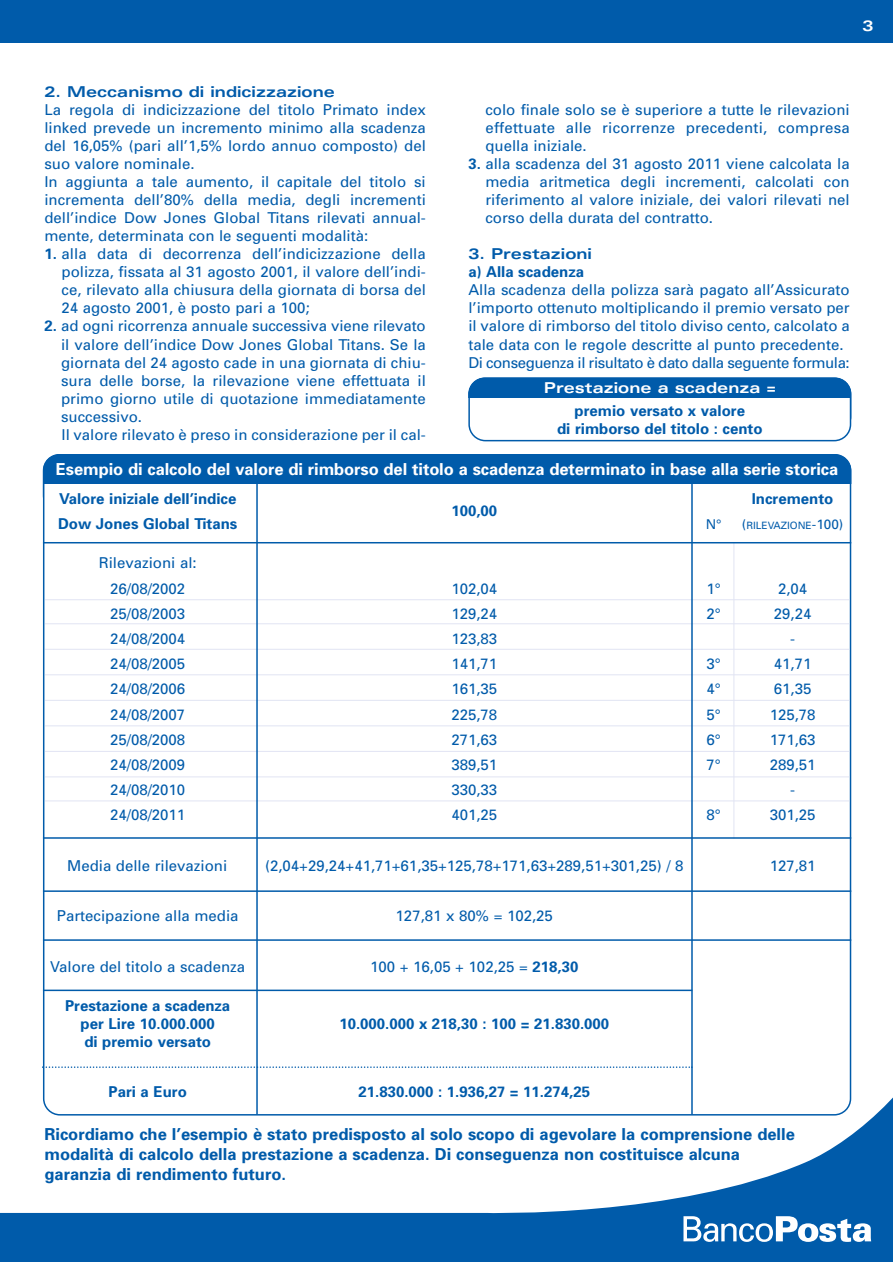
<style>
.page{position:relative;width:893px;height:1262px;background:#fff}
.page>*{position:absolute;margin:0;border:0;box-sizing:border-box;transform-origin:0 0}
.t1{font:700 16.5px/19.8px "Univers";color:#005baa}
.t2{font:700 16.5px "Univers";letter-spacing:-.005em;color:#fff}
.t3{font:15px/25.2px "Univers";color:#005baa;text-align:justify}
.t4{font:700 15px/18px "Univers";color:#005baa;text-align:center}
.t5{font:700 expanded 15px "Univers";color:#005baa}
.t6{font:700 expanded 15px "Univers";color:#fff}
.t7{font:13.5px "Univers";color:#005baa}
.t8{font:10.2px "Univers";color:#005baa}
.s1{font-weight:700}
.s2{font-weight:700;color:#fff}
.s3{font-size:13.5px}
</style>
<div class="page">
<div style="left:43px;top:454px;width:807px;height:57px;background:#005baa;border-radius:16px"></div>
<div style="left:43px;top:484px;width:808px;height:59px;background:#fff"></div>
<div style="left:469px;top:378px;width:381px;height:54px;background:#005baa;border-radius:16px"></div>
<div style="left:468px;top:399px;width:383px;height:38px;background:#fff"></div>
<div style="left:468px;top:377px;width:383px;height:64px;border:2px solid #005baa;border-radius:16px"></div>
<div style="left:0;top:0;width:892px;height:43px;background:#005baa"></div>
<svg style="left:0;top:1074px;width:892px;height:187px"></svg>
<svg style="left:683px;top:1216px;width:188px;height:25px"></svg>
<hr style="left:45px;top:599px;width:804px;height:1px;background:#e1e4f3">
<hr style="left:733px;top:542px;width:1px;height:296px;background:#e1e4f3">
<hr style="left:45px;top:623px;width:804px;height:1px;background:#e1e4f3">
<hr style="left:45px;top:649px;width:804px;height:1px;background:#e1e4f3">
<hr style="left:45px;top:674px;width:804px;height:1px;background:#e1e4f3">
<hr style="left:45px;top:700px;width:804px;height:1px;background:#e1e4f3">
<hr style="left:45px;top:725px;width:804px;height:1px;background:#e1e4f3">
<hr style="left:45px;top:751px;width:804px;height:1px;background:#e1e4f3">
<hr style="left:45px;top:776px;width:804px;height:1px;background:#e1e4f3">
<hr style="left:45px;top:800px;width:804px;height:1px;background:#e1e4f3">
<hr style="left:43px;top:837px;width:808px;height:1px;background:#005baa">
<hr style="left:43px;top:890px;width:808px;height:2px;background:#005baa">
<hr style="left:43px;top:939px;width:808px;height:1px;background:#005baa">
<hr style="left:43px;top:989px;width:649px;height:2px;background:#005baa">
<svg style="left:42px;top:1066px;width:648px;height:2px"></svg>
<hr style="left:691px;top:479px;width:1px;height:635px;background:#005baa">
<hr style="left:256px;top:479px;width:2px;height:635px;background:#005baa">
<hr style="left:43px;top:542px;width:808px;height:1px;background:#005baa">
<p class="t6" style="left:862px;top:21px;width:13px">3</p>
<p class="t5" style="left:44px;top:87px;width:292px">2. Meccanismo di indicizzazione</p>
<p class="t3" style="left:44px;top:102px;width:383px;line-height:18px;text-align:left">La regola di indicizzazione del titolo Primato index linked prevede un incremento minimo alla scadenza del 16,05% (pari all’1,5% lordo annuo composto) del suo valore nominale.<br>In aggiunta a tale aumento, il capitale del titolo si incrementa dell’80% della media, degli incrementi dell’indice Dow Jones Global Titans rilevati annual&shy;mente, determinata con le seguenti modalità:</p>
<p class="t3" style="left:61px;top:246px;width:366px;line-height:18px;text-indent:-17px"><span class="s1">1.</span> alla data di decorrenza dell’indicizzazione della polizza, fissata al 31 agosto 2001, il valore dell’indi&shy;ce, rilevato alla chiusura della giornata di borsa del 24 agosto 2001, è posto pari a 100;</p>
<p class="t3" style="left:61px;top:318px;width:366px;line-height:18px;text-indent:-17px"><span class="s1">2.</span> ad ogni ricorrenza annuale successiva viene rilevato il valore dell’indice Dow Jones Global Titans. Se la giornata del 24 agosto cade in una giornata di chiu&shy;sura delle borse, la rilevazione viene effettuata il primo giorno utile di quotazione immediatamente successivo.</p>
<p class="t3" style="left:44px;top:423px;width:383px"><span class="s2">2.</span> Il valore rilevato è preso in considerazione per il cal-</p>
<p class="t3" style="left:485px;top:102px;width:366px;line-height:18px">colo finale solo se è superiore a tutte le rilevazioni effettuate alle ricorrenze precedenti, compresa quella iniziale.</p>
<p class="t3" style="left:485px;top:156px;width:366px;line-height:18px;text-indent:-17px"><span class="s1">3.</span> alla scadenza del 31 agosto 2011 viene calcolata la media aritmetica degli incrementi, calcolati con riferimento al valore iniziale, dei valori rilevati nel corso della durata del contratto.</p>
<p class="t5" style="left:468px;top:249px;width:125px">3. Prestazioni</p>
<p class="t4" style="left:468px;top:264px;width:117px">a) Alla scadenza</p>
<p class="t3" style="left:468px;top:282px;width:383px;line-height:18px;text-align:left">Alla scadenza della polizza sarà pagato all’Assicurato l’importo ottenuto moltiplicando il premio versato per il valore di rimborso del titolo diviso cento, calcolato a tale data con le regole descritte al punto precedente.<br>Di conseguenza il risultato è dato dalla seguente formula:</p>
<p class="t6" style="left:544px;top:382px;width:233px">Prestazione a scadenza =</p>
<p class="t4" style="left:557px;top:403px;width:207px">premio versato x valore<br>di rimborso del titolo : cento</p>
<p class="t2" style="left:56px;top:463px;width:783px">Esempio di calcolo del valore di rimborso del titolo a scadenza determinato in base alla serie storica</p>
<p class="t4" style="left:58px;top:487px;width:181px;line-height:25.2px;text-align:left">Valore iniziale dell’indice<br>Dow Jones Global Titans</p>
<p class="t3" style="left:99px;top:552px;width:99px;text-align:center">Rilevazioni al:<br>26/08/2002<br>25/08/2003<br>24/08/2004<br>24/08/2005<br>24/08/2006<br>24/08/2007<br>25/08/2008<br>24/08/2009<br>24/08/2010<br>24/08/2011</p>
<p class="t3" style="left:67px;top:854px;width:162px">Media delle rilevazioni</p>
<p class="t3" style="left:57px;top:904px;width:183px">Partecipazione alla media</p>
<p class="t3" style="left:50px;top:955px;width:196px">Valore del titolo a scadenza</p>
<p class="t4" style="left:65px;top:997px;width:166px">Prestazione a scadenza per Lire 10.000.000<br>di premio versato</p>
<p class="t4" style="left:109px;top:1084px;width:80px">Pari a Euro</p>
<p class="t4" style="left:451px;top:503px;width:47px">100,00</p>
<p class="t3" style="left:451px;top:577px;width:47px">102,04<br>129,24<br>123,83<br>141,71<br>161,35<br>225,78<br>271,63<br>389,51<br>330,33<br>401,25</p>
<p class="t3" style="left:265px;top:854px;width:420px">(2,04+29,24+41,71+61,35+125,78+171,63+289,51+301,25) / 8</p>
<p class="t3" style="left:395px;top:904px;width:159px">127,81 x 80% = 102,25</p>
<p class="t3" style="left:370px;top:955px;width:210px">100 + 16,05 + 102,25 = <span class="s1">218,30</span></p>
<p class="t4" style="left:339px;top:1015px;width:271px">10.000.000 x 218,30 : 100 = 21.830.000</p>
<p class="t4" style="left:358px;top:1084px;width:233px">21.830.000 : 1.936,27 = 11.274,25</p>
<p class="t7" style="left:705px;top:520px;width:17px">N°</p>
<p class="t3" style="left:706px;top:577px;width:16px">1°<br>2°</p>
<p class="t3" style="left:706px;top:652px;width:16px">3° 4° 5° 6° 7°</p>
<p class="t3" style="left:706px;top:804px;width:16px">8°</p>
<p class="t4" style="left:751px;top:491px;width:83px">Incremento</p>
<p class="t8" style="left:741px;top:522px;width:103px"><span class="s3">(</span>RILEVAZIONE<span class="s3">-100)</span></p>
<p class="t3" style="left:769px;top:577px;width:47px;text-align:center">2,04<br>29,24 -<br>41,71<br>61,35<br>125,78<br>171,63<br>289,51 -<br>301,25</p>
<p class="t3" style="left:769px;top:854px;width:47px">127,81</p>
<p class="t1" style="left:44px;top:1125px;width:752px">Ricordiamo che l’esempio è stato predisposto al solo scopo di agevolare la comprensione delle modalità di calcolo della prestazione a scadenza. Di conseguenza non costituisce alcuna garanzia di rendimento futuro.</p>
</div>
